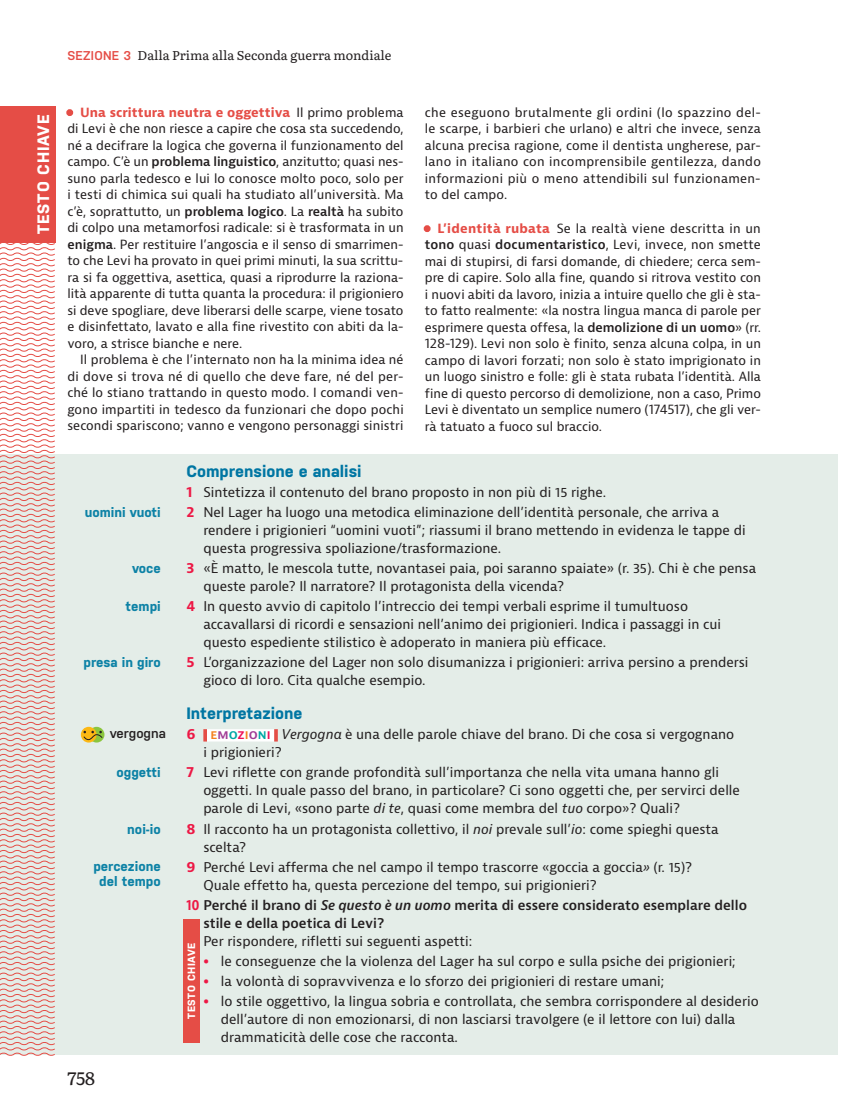
<style>
.page{position:relative;width:841px;height:1115px;background:#fff}
.page>*{position:absolute;margin:0;border:0;box-sizing:border-box;transform-origin:0 0}
.t1{font:18px "Literata";color:#231f20}
.t2{font:700 16.5px "Nudista";color:#0076a3}
.t3{font:700 16.5px "Nudista";letter-spacing:.05em;color:#fff}
.t4{font:700 13.5px/15px "Nudista";color:#0d82a6;text-align:center}
.t5{font:600 13.5px "Nudista";color:#231f20}
.t6{font:13.2px/18px "Bernina Sans";color:#231f20}
.t7{font:600 13.2px/18px "Bernina Sans";color:#231f20}
.t8{font:12.75px "Literata";color:#231f20}
.t9{font:12.3px/16.5px "Bernina Sans";color:#231f20;text-align:justify}
.t10{font:700 10.5px "Nudista";letter-spacing:.05em;color:#fff}
.s1{font-family:"Nudista";font-weight:600;color:#e54d46}
.s2{font-family:"Nudista";font-weight:700;color:#e54d46}
.s3{font-weight:700;color:#e54d46}
.s4{font-weight:600}
.s5{font-weight:700;color:#ed1845}
.s6{font-weight:600;color:#f58220}
.s7{font-weight:600;color:#a13d96}
.s8{font-weight:600;color:#00a9a5}
.s9{font-weight:600;color:#ee1059}
.s10{font-style:italic}
.s11{font-family:"Nudista";font-weight:700;color:#ed1845}
</style>
<div class="page">
<div style="left:0;top:455px;width:837px;height:600px;background:#e4ede8"></div>
<svg style="left:0;top:107px;width:56px;height:949px"></svg>
<div style="left:0;top:106px;width:55px;height:136px;background:#e54d46"></div>
<svg style="left:203px;top:729px;width:4px;height:12px"></svg>
<div style="left:207px;top:729px;width:67px;height:12px;background:#fff"></div>
<svg style="left:274px;top:729px;width:4px;height:12px"></svg>
<div style="left:89px;top:727px;width:15px;height:15px;background:#8bc63e;border-radius:50%"></div>
<svg style="left:81px;top:727px;width:16px;height:15px"></svg>
<svg style="left:83px;top:731px;width:20px;height:9px"></svg>
<div style="left:183px;top:919px;width:16px;height:123px;background:#e54d46"></div>
<h2 class="t3" style="left:34px;top:234px;width:121px;rotate:-90deg">TESTO CHIAVE</h2>
<p class="t8" style="left:67px;top:44px;width:325px"><span class="s1">SEZIONE 3</span> Dalla Prima alla Seconda guerra mondiale</p>
<p class="t9" style="left:67px;top:104px;width:337px"><span class="s2">•</span> <span class="s3">Una scrittura neutra e oggettiva</span> Il primo problema di Levi è che non riesce a capire che cosa sta succedendo, né a decifrare la logica che governa il funzionamento del campo. C’è un <span class="s4">problema linguistico</span>, anzitutto; quasi nes&shy;suno parla tedesco e lui lo conosce molto poco, solo per i testi di chimica sui quali ha studiato all’università. Ma c’è, soprattutto, un <span class="s4">problema logico</span>. La <span class="s4">realtà</span> ha subito di colpo una metamorfosi radicale: si è trasformata in un <span class="s4">enigma</span>. Per restituire l’angoscia e il senso di smarrimen&shy;to che Levi ha provato in quei primi minuti, la sua scrittu&shy;ra si fa oggettiva, asettica, quasi a riprodurre la raziona&shy;lità apparente di tutta quanta la procedura: il prigioniero si deve spogliare, deve liberarsi delle scarpe, viene tosato e disinfettato, lavato e alla fine rivestito con abiti da la&shy;voro, a strisce bianche e nere.</p>
<p class="t9" style="left:67px;top:352px;width:338px;text-indent:13px">Il problema è che l’internato non ha la minima idea né di dove si trova né di quello che deve fare, né del per&shy;ché lo stiano trattando in questo modo. I comandi ven&shy;gono impartiti in tedesco da funzionari che dopo pochi secondi spariscono; vanno e vengono personaggi sinistri</p>
<p class="t9" style="left:425px;top:104px;width:337px">che eseguono brutalmente gli ordini (lo spazzino del&shy;le scarpe, i barbieri che urlano) e altri che invece, senza alcuna precisa ragione, come il dentista ungherese, par&shy;lano in italiano con incomprensibile gentilezza, dando informazioni più o meno attendibili sul funzionamen&shy;to del campo.</p>
<p class="t9" style="left:425px;top:220px;width:337px"><span class="s2">•</span> <span class="s3">L’identità rubata</span> Se la realtà viene descritta in un <span class="s4">tono</span> quasi <span class="s4">documentaristico</span>, Levi, invece, non smette mai di stupirsi, di farsi domande, di chiedere; cerca sem&shy;pre di capire. Solo alla fine, quando si ritrova vestito con i nuovi abiti da lavoro, inizia a intuire quello che gli è sta&shy;to fatto realmente: «la nostra lingua manca di parole per esprimere questa offesa, la <span class="s4">demolizione di un uomo</span>» (rr.<br>128-129). Levi non solo è finito, senza alcuna colpa, in un campo di lavori forzati; non solo è stato imprigionato in un luogo sinistro e folle: gli è stata rubata l’identità. Alla fine di questo percorso di demolizione, non a caso, Primo Levi è diventato un semplice numero (174517), che gli ver&shy;rà tatuato a fuoco sul braccio.</p>
<p class="t4" style="left:85px;top:504px;width:78px">uomini vuoti</p>
<p class="t4" style="left:132px;top:561px;width:30px">voce</p>
<p class="t4" style="left:126px;top:599px;width:37px">tempi</p>
<p class="t4" style="left:83px;top:655px;width:79px">presa in giro</p>
<p class="t5" style="left:110px;top:725px;width:58px">vergogna</p>
<p class="t4" style="left:116px;top:765px;width:46px">oggetti</p>
<p class="t4" style="left:127px;top:821px;width:35px">noi-io</p>
<p class="t4" style="left:93px;top:858px;width:69px">percezione del tempo</p>
<h1 class="t1" style="left:67px;top:1063px;width:29px">758</h1>
<h2 class="t2" style="left:186px;top:461px;width:177px">Comprensione e analisi</h2>
<p class="t6" style="left:186px;top:482px;width:534px;line-height:20.1px"><span class="s5">1</span> Sintetizza il contenuto del brano proposto in non più di 15 righe.<br><span class="s5">2</span> Nel Lager ha luogo una metodica eliminazione dell’identità personale, che arriva a</p>
<p class="t6" style="left:203px;top:521px;width:543px">rendere i prigionieri “uomini vuoti”; riassumi il brano mettendo in evidenza le tappe di questa progressiva spoliazione/trasformazione.</p>
<p class="t6" style="left:203px;top:559px;width:554px;text-indent:-17px"><span class="s5">3</span> «È matto, le mescola tutte, novantasei paia, poi saranno spaiate» (r. 35). Chi è che pensa queste parole? Il narratore? Il protagonista della vicenda?</p>
<p class="t6" style="left:203px;top:597px;width:519px;text-indent:-17px"><span class="s5">4</span> In questo avvio di capitolo l’intreccio dei tempi verbali esprime il tumultuoso accavallarsi di ricordi e sensazioni nell’animo dei prigionieri. Indica i passaggi in cui questo espediente stilistico è adoperato in maniera più efficace.</p>
<p class="t6" style="left:203px;top:654px;width:546px;text-indent:-17px"><span class="s5">5</span> L’organizzazione del Lager non solo disumanizza i prigionieri: arriva persino a prendersi gioco di loro. Cita qualche esempio.</p>
<h2 class="t2" style="left:186px;top:704px;width:118px">Interpretazione</h2>
<p class="t6" style="left:203px;top:726px;width:532px;text-indent:-17px"><span class="s5">6</span> <span class="s6">E</span><span class="s7">M</span><span class="s8">O</span><span class="s9">Z</span><span class="s6">I</span><span class="s7">O</span><span class="s8">N</span><span class="s9">I</span> <span class="s10">Vergogna</span> è una delle parole chiave del brano. Di che cosa si vergognano i prigionieri?</p>
<p class="t6" style="left:203px;top:764px;width:538px;text-indent:-17px"><span class="s5">7</span> Levi riflette con grande profondità sull’importanza che nella vita umana hanno gli oggetti. In quale passo del brano, in particolare? Ci sono oggetti che, per servirci delle parole di Levi, «sono parte <span class="s10">di te</span>, quasi come membra del <span class="s10">tuo</span> corpo»? Quali?</p>
<p class="t6" style="left:203px;top:820px;width:517px;text-indent:-17px"><span class="s5">8</span> Il racconto ha un protagonista collettivo, il <span class="s10">noi</span> prevale sull’<span class="s10">io</span>: come spieghi questa scelta?</p>
<p class="t6" style="left:203px;top:858px;width:490px;text-indent:-17px"><span class="s5">9</span> Perché Levi afferma che nel campo il tempo trascorre «goccia a goccia<span class="s10">»</span> (r. 15)?<br>Quale effetto ha, questa percezione del tempo, sui prigionieri?</p>
<p class="t7" style="left:203px;top:896px;width:545px;text-indent:-17px"><span class="s5">10</span> Perché il brano di <span class="s10">Se questo è un uomo</span> merita di essere considerato esemplare dello stile e della poetica di Levi?</p>
<p class="t6" style="left:203px;top:932px;width:270px">Per rispondere, rifletti sui seguenti aspetti:</p>
<p class="t6" style="left:204px;top:952px;width:533px"><span class="s11">•</span> le conseguenze che la violenza del Lager ha sul corpo e sulla psiche dei prigionieri;</p>
<p class="t6" style="left:204px;top:972px;width:462px"><span class="s11">•</span> la volontà di sopravvivenza e lo sforzo dei prigionieri di restare umani;</p>
<p class="t6" style="left:221px;top:992px;width:539px;text-indent:-17px"><span class="s11">•</span> lo stile oggettivo, la lingua sobria e controllata, che sembra corrispondere al desiderio dell’autore di non emozionarsi, di non lasciarsi travolgere (e il lettore con lui) dalla drammaticità delle cose che racconta.</p>
<p class="t10" style="left:185px;top:1018px;width:78px;rotate:-90deg">TESTO CHIAVE</p>
</div>
